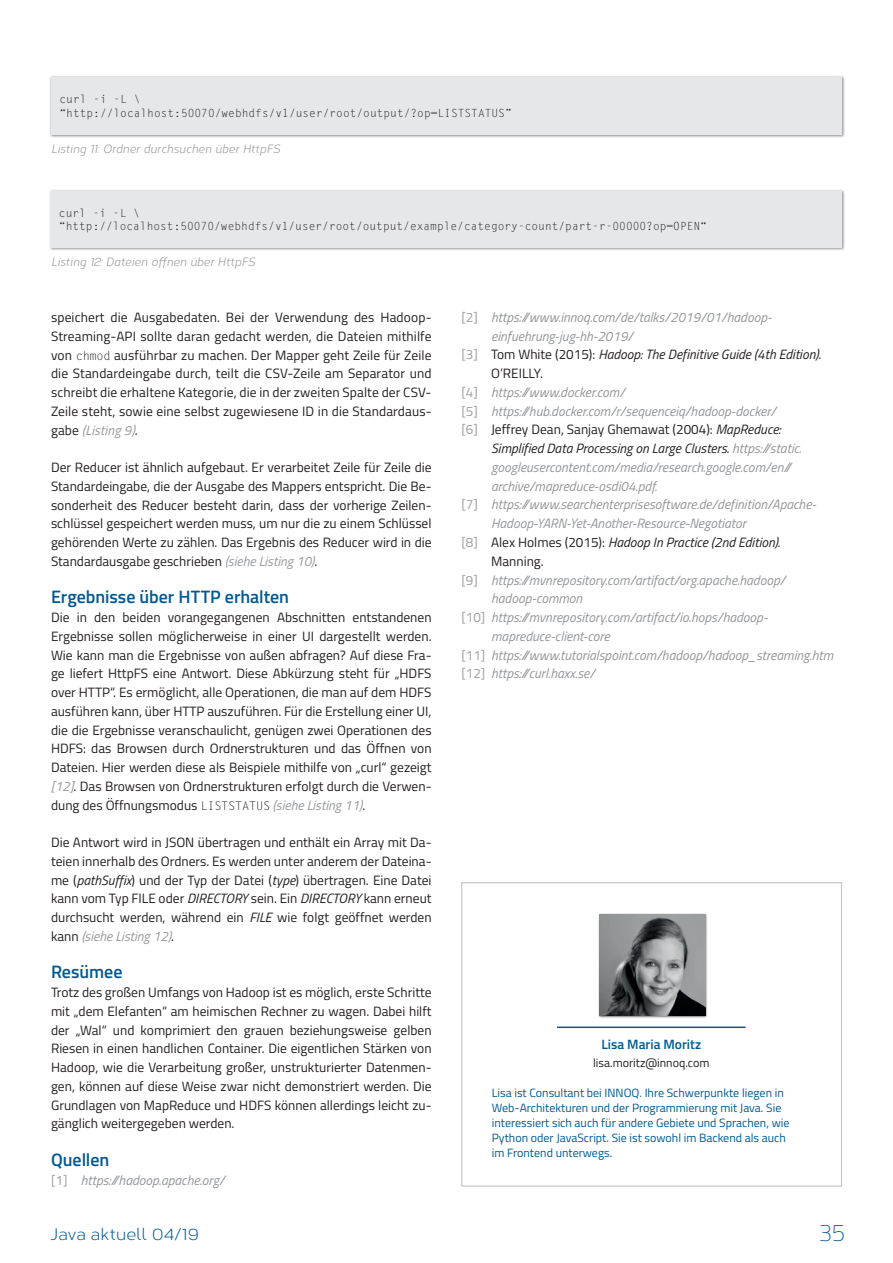
<style>
.page{position:relative;width:893px;height:1263px;background:#fff}
.page>*{position:absolute;margin:0;border:0;box-sizing:border-box;transform-origin:0 0}
.t1{font:100 24px "Titillium";color:#015a92}
.t2{font:600 18px "Titillium";color:#015a92}
.t3{font:16.5px "Corbert";color:#015a92}
.t4{font:13.5px/18.8px "Titillium";color:#231f20;text-align:justify}
.t5{font:italic 13.5px "Titillium";color:#939598}
.t6{font:italic 13.5px "Titillium";color:#231f20}
.t7{font:600 13.5px "Titillium";color:#015a92}
.t8{font:12px/15px "Titillium";color:#015a92}
.t9{font:italic 12px "Corbert Condensed";color:#939598}
.t10{font:12px "Titillium";color:#231f20}
.t11{font:11.25px/13.5px "Letter Gothic Std";color:#231f20}
.s1{font-family:"Letter Gothic Std";font-size:12px}
.s2{font-style:italic;color:#97999c}
.s3{font-style:italic}
.s4{font-style:normal;color:#9d9fa2}
.s5{font-style:normal}
.s6{color:#9d9fa2}
.s7{color:#939598}
</style>
<div class="page">
<div style="left:49px;top:75px;width:796px;height:63px;background:#231f20;opacity:.5"></div>
<div style="left:51px;top:77px;width:791px;height:58px;background:#e6e7e9"></div>
<div style="left:49px;top:190px;width:796px;height:61px;background:#231f20;opacity:.5"></div>
<div style="left:50px;top:191px;width:792px;height:56px;background:#e6e7e9"></div>
<div style="left:461px;top:882px;width:381px;height:304px;border:1px solid #bcbdc0"></div>
<div style="left:598px;top:913px;width:110px;height:106px;background:#231f20;opacity:.75"></div>
<img style="left:600px;top:914px;width:105px;height:102px">
<hr style="left:557px;top:1026px;width:189px;height:2px;background:#015a92">
<p class="t11" style="left:60px;top:93px;width:454px">curl -i -L \ “http://localhost:50070/webhdfs/v1/user/root/output/?op=LISTSTATUS”</p>
<p class="t9" style="left:51px;top:140px;width:231px">Listing 11: Ordner durchsuchen über HttpFS</p>
<p class="t11" style="left:59px;top:206px;width:649px">curl -i -L \ “http://localhost:50070/webhdfs/v1/user/root/output/example/category-count/part-r-00000?op=OPEN“</p>
<p class="t9" style="left:51px;top:253px;width:206px">Listing 12: Dateien öffnen über HttpFS</p>
<p class="t4" style="left:51px;top:307px;width:382px">speichert die Ausgabedaten. Bei der Verwendung des Hadoop-Streaming-API sollte daran gedacht werden, die Dateien mithilfe von <span class="s1">chmod</span> ausführbar zu machen. Der Mapper geht Zeile für Zeile die Standardeingabe durch, teilt die CSV-Zeile am Separator und schreibt die erhaltene Kategorie, die in der zweiten Spalte der CSV-Zeile steht, sowie eine selbst zugewiesene ID in die Standardaus&shy;gabe <span class="s2">(Listing 9)</span>.</p>
<p class="t4" style="left:51px;top:457px;width:382px">Der Reducer ist ähnlich aufgebaut. Er verarbeitet Zeile für Zeile die Standardeingabe, die der Ausgabe des Mappers entspricht. Die Be&shy;sonderheit des Reducer besteht darin, dass der vorherige Zeilen&shy;schlüssel gespeichert werden muss, um nur die zu einem Schlüssel gehörenden Werte zu zählen. Das Ergebnis des Reducer wird in die Standardausgabe geschrieben <span class="s2">(siehe Listing 10)</span>.</p>
<p class="t2" style="left:51px;top:583px;width:239px">Ergebnisse über HTTP erhalten</p>
<p class="t4" style="left:51px;top:607px;width:382px">Die in den beiden vorangegangenen Abschnitten entstandenen Ergebnisse sollen möglicherweise in einer UI dargestellt werden.<br>Wie kann man die Ergebnisse von außen abfragen? Auf diese Fra&shy;ge liefert HttpFS eine Antwort. Diese Abkürzung steht für „HDFS over HTTP“. Es ermöglicht, alle Operationen, die man auf dem HDFS ausführen kann, über HTTP auszuführen. Für die Erstellung einer UI, die die Ergebnisse veranschaulicht, genügen zwei Operationen des HDFS: das Browsen durch Ordnerstrukturen und das Öffnen von Dateien. Hier werden diese als Beispiele mithilfe von „curl“ gezeigt <span class="s2">[12]</span>. Das Browsen von Ordnerstrukturen erfolgt durch die Verwen&shy;dung des Öffnungsmodus <span class="s1">LISTSTATUS</span> <span class="s2">(siehe Listing 11)</span>.</p>
<p class="t4" style="left:51px;top:832px;width:382px">Die Antwort wird in JSON übertragen und enthält ein Array mit Da&shy;teien innerhalb des Ordners. Es werden unter anderem der Dateina&shy;me (<span class="s3">pathSuffix</span>) und der Typ der Datei (<span class="s3">type</span>) übertragen. Eine Datei kann vom Typ FILE oder <span class="s3">DIRECTORY</span> sein. Ein <span class="s3">DIRECTORY</span> kann erneut durchsucht werden, während ein <span class="s3">FILE</span> wie folgt geöffnet werden kann <span class="s2">(siehe Listing 12)</span>.</p>
<p class="t2" style="left:51px;top:958px;width:73px">Resümee</p>
<p class="t4" style="left:51px;top:982px;width:382px">Trotz des großen Umfangs von Hadoop ist es möglich, erste Schritte mit „dem Elefanten“ am heimischen Rechner zu wagen. Dabei hilft der „Wal“ und komprimiert den grauen beziehungsweise gelben Riesen in einen handlichen Container. Die eigentlichen Stärken von Hadoop, wie die Verarbeitung großer, unstrukturierter Datenmen&shy;gen, können auf diese Weise zwar nicht demonstriert werden. Die Grundlagen von MapReduce und HDFS können allerdings leicht zu&shy;gänglich weitergegeben werden.</p>
<p class="t2" style="left:51px;top:1146px;width:60px">Quellen</p>
<p class="t5" style="left:51px;top:1170px;width:175px"><span class="s4">[1]</span> https://hadoop.apache.org/</p>
<p class="t5" style="left:461px;top:307px;width:312px"><span class="s4">[2]</span> https://www.innoq.com/de/talks/2019/01/hadoop-</p>
<p class="t5" style="left:491px;top:326px;width:144px">einfuehrung-jug-hh-2019/</p>
<p class="t6" style="left:461px;top:345px;width:361px"><span class="s4">[3]</span> <span class="s5">Tom White (2015):</span> Hadoop: The Definitive Guide (4th Edition)<span class="s5">.</span></p>
<p class="t4" style="left:491px;top:363px;width:53px">O’REILLY.</p>
<p class="t5" style="left:461px;top:382px;width:165px"><span class="s4">[4]</span> https://www.docker.com/</p>
<p class="t5" style="left:461px;top:401px;width:316px"><span class="s4">[5]</span> https://hub.docker.com/r/sequenceiq/hadoop-docker/</p>
<p class="t4" style="left:461px;top:420px;width:321px"><span class="s6">[6]</span> Jeffrey Dean, Sanjay Ghemawat (2004): <span class="s3">MapReduce:</span></p>
<p class="t6" style="left:491px;top:439px;width:312px">Simplified Data Processing on Large Clusters. <span class="s7">https://static.</span></p>
<p class="t5" style="left:491px;top:457px;width:302px">googleusercontent.com/media/research.google.com/en//</p>
<p class="t5" style="left:491px;top:476px;width:168px">archive/mapreduce-osdi04.pdf.</p>
<p class="t5" style="left:461px;top:495px;width:357px"><span class="s4">[7]</span> https://www.searchenterprisesoftware.de/definition/Apache-</p>
<p class="t5" style="left:491px;top:514px;width:256px">Hadoop-YARN-Yet-Another-Resource-Negotiator</p>
<p class="t6" style="left:461px;top:532px;width:320px"><span class="s4">[8]</span> <span class="s5">Alex Holmes (2015):</span> Hadoop In Practice (2nd Edition).</p>
<p class="t4" style="left:491px;top:551px;width:54px">Manning.</p>
<p class="t5" style="left:461px;top:570px;width:326px"><span class="s4">[9]</span> https://mvnrepository.com/artifact/org.apache.hadoop/</p>
<p class="t5" style="left:491px;top:589px;width:93px">hadoop-common</p>
<p class="t5" style="left:461px;top:607px;width:308px"><span class="s4">[10]</span> https://mvnrepository.com/artifact/io.hops/hadoop-</p>
<p class="t5" style="left:491px;top:626px;width:120px">mapreduce-client-core</p>
<p class="t5" style="left:461px;top:645px;width:373px"><span class="s4">[11]</span> https://www.tutorialspoint.com/hadoop/hadoop_streaming.htm</p>
<p class="t5" style="left:461px;top:664px;width:135px"><span class="s4">[12]</span> https://curl.haxx.se/</p>
<p class="t7" style="left:601px;top:1034px;width:101px">Lisa Maria Moritz</p>
<p class="t10" style="left:593px;top:1054px;width:118px">lisa.moritz@innoq.com</p>
<p class="t8" style="left:492px;top:1085px;width:299px">Lisa ist Consultant bei INNOQ. Ihre Schwerpunkte liegen in Web-Architekturen und der Programmierung mit Java. Sie interessiert sich auch für andere Gebiete und Sprachen, wie Python oder JavaScript. Sie ist sowohl im Backend als auch im Frontend unterwegs.</p>
<p class="t3" style="left:50px;top:1222px;width:150px">Java aktuell 04/19</p>
<p class="t1" style="left:819px;top:1215px;width:28px">35</p>
</div>
